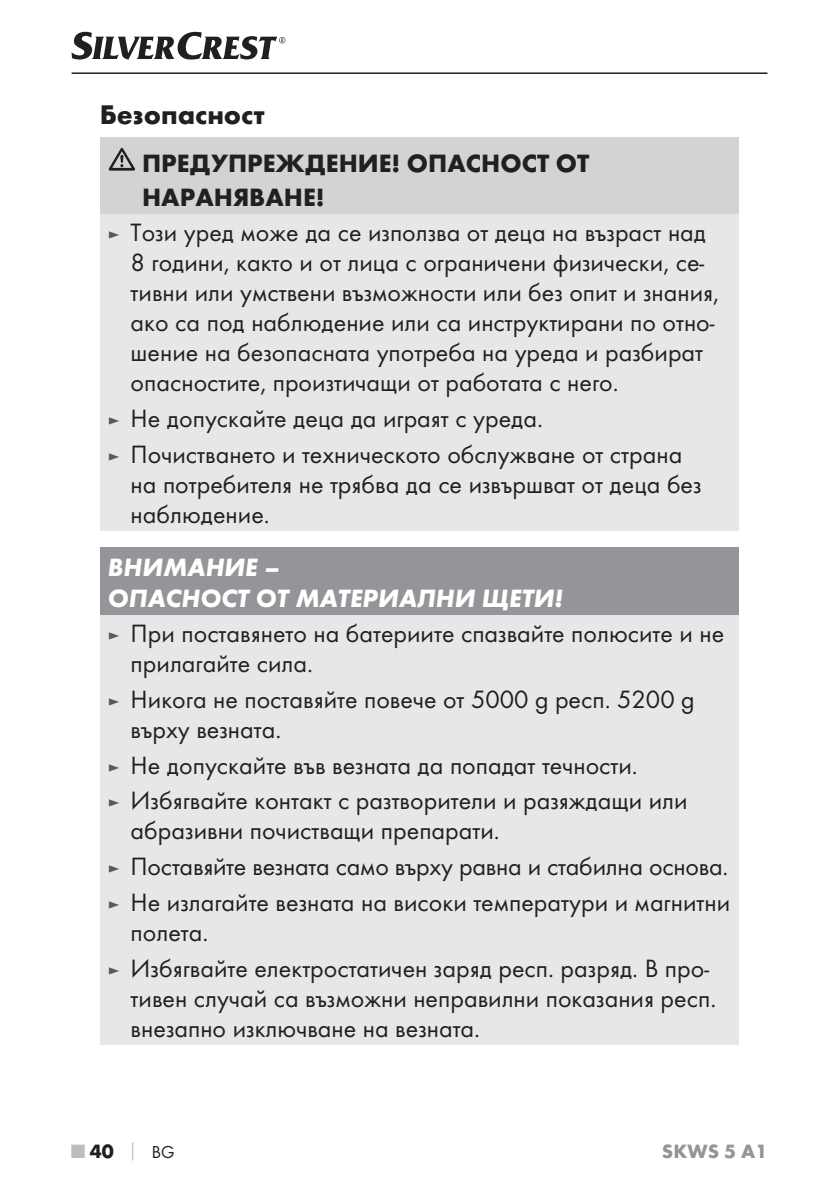
<style>
.page{position:relative;width:839px;height:1190px;background:#fff}
.page>*{position:absolute;margin:0;border:0;box-sizing:border-box;transform-origin:0 0}
.t1{font:700 28px "Futura";color:#231f20}
.t2{font:26px/30px "Futura Boo";color:#231f20}
.t3{font:700 26px/34px "Futura";color:#231f20}
.t4{font:italic 700 26px/31.2px "Futura";color:#fff}
.t5{font:700 20px "Futura";color:#939598}
.t6{font:700 20px "Futura";color:#231f20}
.s1{font-size:18px;color:#58595b}
.s2{color:#bbbdc0}
.s3{font-size:18px;color:#bbbdc0}
.s4{font-family:"Futura Boo";font-weight:400;font-size:18px}
</style>
<div class="page">
<hr style="left:71px;top:72px;width:696px;height:2px;background:#231f20">
<svg style="left:71px;top:32px;width:214px;height:28px"></svg>
<div style="left:100px;top:137px;width:637px;height:77px;background:#d1d3d4"></div>
<div style="left:100px;top:214px;width:637px;height:316px;background:#e6e7e8"></div>
<svg style="left:109px;top:148px;width:26px;height:23px"></svg>
<div style="left:100px;top:547px;width:638px;height:68px;background:#939598"></div>
<div style="left:100px;top:615px;width:638px;height:429px;background:#e6e7e8"></div>
<p class="t1" style="left:100px;top:103px;width:166px">Безопасност</p>
<p class="t3" style="left:142px;top:148px;width:448px">ПРЕДУПРЕЖДЕНИЕ! ОПАСНОСТ ОТ<br>НАРАНЯВАНЕ!</p>
<p class="t2" style="left:131px;top:219px;width:589px;text-indent:-23px"><span class="s1">►</span> Този уред може да се използва от деца на възраст над 8 години, както и от лица с ограничени физически, се&shy;тивни или умствени възможности или без опит и знания, ако са под наблюдение или са инструктирани по отно&shy;шение на безопасната употреба на уреда и разбират опасностите, произтичащи от работата с него.</p>
<p class="t2" style="left:108px;top:402px;width:575px;line-height:35.6px"><span class="s1">►</span> Не допускайте деца да играят с уреда.<br><span class="s1">►</span> Почистването и техническото обслужване от страна</p>
<p class="t2" style="left:131px;top:470px;width:572px">на потребителя не трябва да се извършват от деца без наблюдение.</p>
<p class="t4" style="left:108px;top:554px;width:456px">ВНИМАНИЕ –<br>ОПАСНОСТ ОТ МАТЕРИАЛНИ ЩЕТИ!</p>
<p class="t2" style="left:131px;top:620px;width:594px;text-indent:-23px"><span class="s1">►</span> При поставянето на батериите спазвайте полюсите и не прилагайте сила.</p>
<p class="t2" style="left:131px;top:686px;width:565px;text-indent:-23px"><span class="s1">►</span> Никога не поставяйте повече от 5000 g респ. 5200 g върху везната.</p>
<p class="t2" style="left:108px;top:748px;width:580px;line-height:35.6px"><span class="s1">►</span> Не допускайте във везната да попадат течности.<br><span class="s1">►</span> Избягвайте контакт с разтворители и разяждащи или</p>
<p class="t2" style="left:108px;top:814px;width:623px;line-height:35.6px;text-indent:23px">абразивни почистващи препарати.<br><span class="s1">►</span> Поставяйте везната само върху равна и стабилна основа. <span class="s1">►</span> Не излагайте везната на високи температури и магнитни</p>
<p class="t2" style="left:108px;top:915px;width:602px;line-height:35.6px;text-indent:23px">полета.<br><span class="s1">►</span> Избягвайте електростатичен заряд респ. разряд. В про-</p>
<p class="t2" style="left:131px;top:984px;width:586px">тивен случай са възможни неправилни показания респ. внезапно изключване на везната.</p>
<p class="t6" style="left:71px;top:1143px;width:104px"><span class="s2">■</span> 40 <span class="s3">│</span> <span class="s4">BG</span></p>
<p class="t5" style="left:661px;top:1143px;width:107px">SKWS 5 A1</p>
</div>
